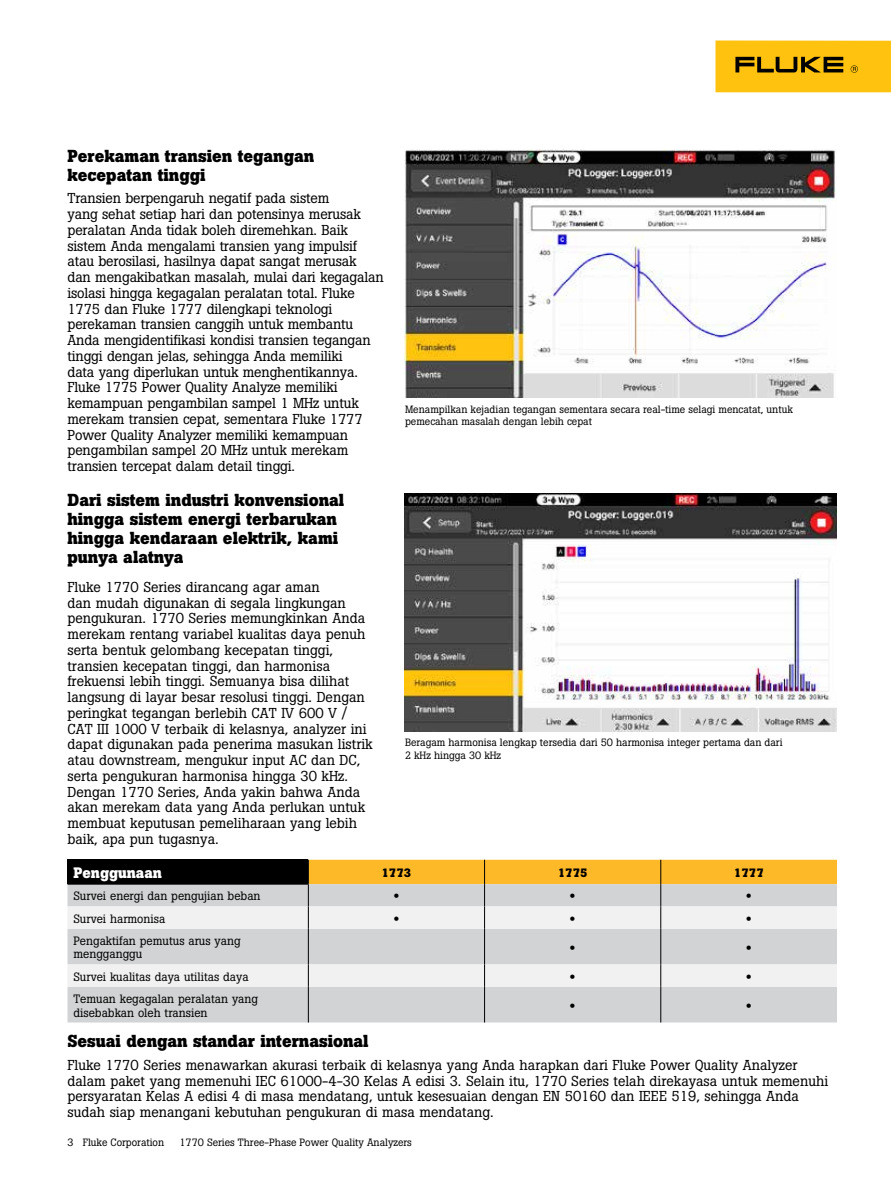
<style>
.page{position:relative;width:891px;height:1188px;background:#fff}
.page>*{position:absolute;margin:0;border:0;box-sizing:border-box;transform-origin:0 0}
.t1{font:700 17.25px/18.8px "Boton Pro";color:#000}
.t2{font:700 15px "Boton Pro";color:#fff}
.t3{font:14.25px/15.8px "Boton Pro";color:#000}
.t4{font:12px/13.5px "Boton Pro";color:#000}
.t5{font:700 12px "Boton Pro";color:#000}
.t6{font:12px "Helvetica Neue LT Pro";color:#000}
.t7{font:10.5px/12.6px "Boton Pro";color:#000}
</style>
<div class="page">
<div style="left:716px;top:40px;width:175px;height:52px;background:#ffc20e"></div>
<svg style="left:735px;top:57px;width:108px;height:15px"></svg>
<svg style="left:851px;top:65px;width:7px;height:8px"></svg>
<img style="left:405px;top:149px;width:431px;height:248px">
<img style="left:405px;top:494px;width:432px;height:237px">
<div style="left:68px;top:860px;width:240px;height:24px;background:#000"></div>
<div style="left:68px;top:885px;width:769px;height:138px;background:#d1d3d4"></div>
<svg style="left:68px;top:906px;width:769px;height:81px;fill:#d1d3d4"></svg>
<svg style="left:308px;top:860px;width:529px;height:69px"></svg>
<hr style="left:308px;top:929px;width:1px;height:35px;background:#000">
<hr style="left:484px;top:929px;width:1px;height:35px;background:#000">
<hr style="left:660px;top:929px;width:1px;height:35px;background:#000">
<svg style="left:308px;top:964px;width:1px;height:23px"></svg>
<svg style="left:484px;top:964px;width:1px;height:23px"></svg>
<svg style="left:660px;top:964px;width:1px;height:23px"></svg>
<hr style="left:308px;top:987px;width:1px;height:36px;background:#000">
<hr style="left:484px;top:987px;width:1px;height:36px;background:#000">
<hr style="left:660px;top:987px;width:1px;height:36px;background:#000">
<hr style="left:68px;top:884px;width:241px;height:1px;background:#000">
<p class="t1" style="left:68px;top:147px;width:248px">Perekaman transien tegangan kecepatan tinggi</p>
<p class="t3" style="left:68px;top:191px;width:318px">Transien berpengaruh negatif pada sistem<br>yang sehat setiap hari dan potensinya merusak peralatan Anda tidak boleh diremehkan. Baik sistem Anda mengalami transien yang impulsif atau berosilasi, hasilnya dapat sangat merusak<br>dan mengakibatkan masalah, mulai dari kegagalan isolasi hingga kegagalan peralatan total. Fluke 1775 dan Fluke 1777 dilengkapi teknologi perekaman transien canggih untuk membantu Anda mengidentifikasi kondisi transien tegangan tinggi dengan jelas, sehingga Anda memiliki<br>data yang diperlukan untuk menghentikannya.<br>Fluke 1775 Power Quality Analyze memiliki kemampuan pengambilan sampel 1 MHz untuk merekam transien cepat, sementara Fluke 1777<br>Power Quality Analyzer memiliki kemampuan pengambilan sampel 20 MHz untuk merekam transien tercepat dalam detail tinggi.</p>
<p class="t1" style="left:68px;top:491px;width:278px">Dari sistem industri konvensional hingga sistem energi terbarukan hingga kendaraan elektrik, kami punya alatnya</p>
<p class="t3" style="left:68px;top:579px;width:307px">Fluke 1770 Series dirancang agar aman<br>dan mudah digunakan di segala lingkungan pengukuran. 1770 Series memungkinkan Anda merekam rentang variabel kualitas daya penuh serta bentuk gelombang kecepatan tinggi, transien kecepatan tinggi, dan harmonisa frekuensi lebih tinggi. Semuanya bisa dilihat langsung di layar besar resolusi tinggi. Dengan peringkat tegangan berlebih CAT IV 600 V / CAT III 1000 V terbaik di kelasnya, analyzer ini dapat digunakan pada penerima masukan listrik atau downstream, mengukur input AC dan DC, serta pengukuran harmonisa hingga 30 kHz.<br>Dengan 1770 Series, Anda yakin bahwa Anda akan merekam data yang Anda perlukan untuk membuat keputusan pemeliharaan yang lebih baik, apa pun tugasnya.</p>
<p class="t7" style="left:405px;top:403px;width:389px">Menampilkan kejadian tegangan sementara secara real-time selagi mencatat, untuk pemecahan masalah dengan lebih cepat</p>
<p class="t7" style="left:405px;top:737px;width:379px">Beragam harmonisa lengkap tersedia dari 50 harmonisa integer pertama dan dari<br>2 kHz hingga 30 kHz</p>
<p class="t2" style="left:74px;top:863px;width:90px">Penggunaan</p>
<p class="t5" style="left:381px;top:865px;width:31px">1773</p>
<p class="t5" style="left:558px;top:865px;width:31px">1775</p>
<p class="t5" style="left:734px;top:865px;width:31px">1777</p>
<p class="t4" style="left:73px;top:890px;width:189px">Survei energi dan pengujian beban</p>
<p class="t6" style="left:393px;top:889px;width:7px">•</p>
<p class="t6" style="left:570px;top:889px;width:7px">•</p>
<p class="t6" style="left:746px;top:889px;width:7px">•</p>
<p class="t4" style="left:73px;top:912px;width:93px">Survei harmonisa</p>
<p class="t6" style="left:393px;top:911px;width:7px">•</p>
<p class="t6" style="left:570px;top:911px;width:7px">•</p>
<p class="t6" style="left:746px;top:911px;width:7px">•</p>
<p class="t4" style="left:73px;top:934px;width:169px">Pengaktifan pemutus arus yang mengganggu</p>
<p class="t6" style="left:570px;top:940px;width:7px">•</p>
<p class="t6" style="left:746px;top:940px;width:7px">•</p>
<p class="t4" style="left:73px;top:970px;width:177px">Survei kualitas daya utilitas daya</p>
<p class="t6" style="left:570px;top:969px;width:7px">•</p>
<p class="t6" style="left:746px;top:969px;width:7px">•</p>
<p class="t4" style="left:73px;top:992px;width:186px">Temuan kegagalan peralatan yang disebabkan oleh transien</p>
<p class="t6" style="left:570px;top:998px;width:7px">•</p>
<p class="t6" style="left:746px;top:998px;width:7px">•</p>
<p class="t1" style="left:68px;top:1032px;width:303px">Sesuai dengan standar internasional</p>
<p class="t3" style="left:68px;top:1057px;width:762px">Fluke 1770 Series menawarkan akurasi terbaik di kelasnya yang Anda harapkan dari Fluke Power Quality Analyzer dalam paket yang memenuhi IEC 61000-4-30 Kelas A edisi 3. Selain itu, 1770 Series telah direkayasa untuk memenuhi persyaratan Kelas A edisi 4 di masa mendatang, untuk kesesuaian dengan EN 50160 dan IEEE 519, sehingga Anda sudah siap menangani kebutuhan pengukuran di masa mendatang.</p>
<p class="t7" style="left:68px;top:1136px;width:98px">3 Fluke Corporation</p>
<p class="t7" style="left:180px;top:1136px;width:234px">1770 Series Three-Phase Power Quality Analyzers</p>
</div>
